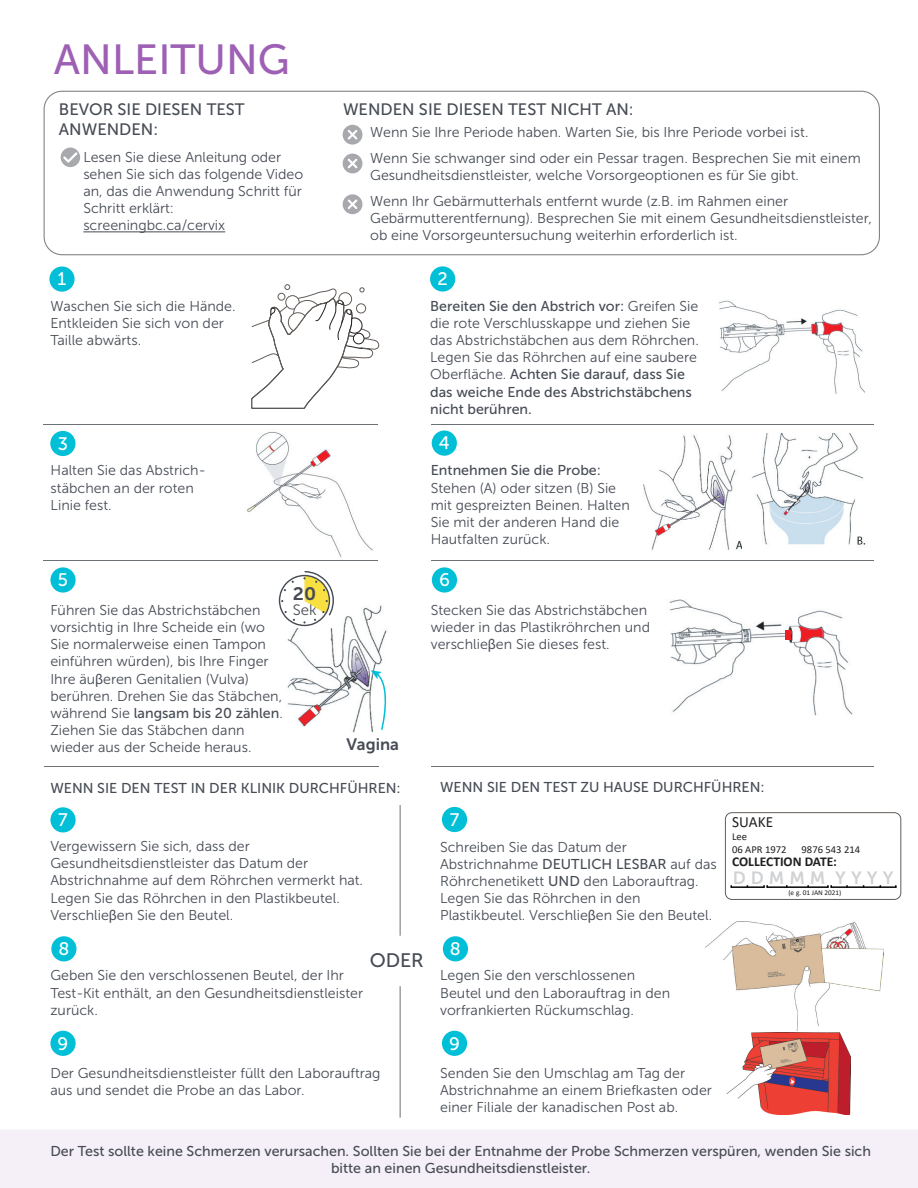
<style>
.page{position:relative;width:918px;height:1188px;background:#fff}
.page>*{position:absolute;margin:0;border:0;box-sizing:border-box;transform-origin:0 0}
.t1{font:42px "Museo Sans 500";color:#9e60b4}
.t2{font:19.5px "Museo Sans 500";color:#464b54}
.t3{font:18.15px "Museo Sans 500";color:#fff}
.t4{font:18px "Museo Sans 700";color:#464b54;scale:1.07 1}
.t5{font:17.7px "Museo Sans 700";color:#d1d2d4}
.t6{font:16.5px/19.8px "Museo Sans 500";color:#464b54}
.t7{font:16.5px "Museo Sans 700";color:#464b54}
.t8{font:15.6px "Calibri";color:#211e1e}
.t9{font:15px "Museo Sans 300";color:#464b54}
.t10{font:14.25px/17.1px "Museo Sans 300";color:#464b54}
.t11{font:14.25px/17.1px "Museo Sans 500";color:#464b54}
.t12{font:700 13.5px "Calibri";color:#211e1e}
.t13{font:10.65px/12.8px "Calibri";color:#211e1e}
.t14{font:7.2px "Calibri";color:#211e1e}
.s1{font-family:"Museo Sans 300"}
.s2{font-family:"Myriad Pro"}
.s3{font-family:"Museo Sans 500"}
</style>
<div class="page">
<img style="left:287px;top:605px;width:100px;height:127px">
<div style="left:290px;top:595px;width:49px;height:33px;background:#fff"></div>
<svg style="left:371px;top:670px;width:16px;height:61px"></svg>
<hr style="left:83px;top:232px;width:142px;height:1px;background:#464b54">
<div style="left:61px;top:148px;width:19px;height:19px;background:#a8a9ad;border-radius:50%"></div>
<svg style="left:63px;top:152px;width:15px;height:11px"></svg>
<div style="left:343px;top:125px;width:19px;height:20px;background:#a8a9ad;border-radius:50%"></div>
<svg style="left:348px;top:130px;width:9px;height:9px"></svg>
<div style="left:343px;top:154px;width:19px;height:19px;background:#a8a9ad;border-radius:50%"></div>
<svg style="left:348px;top:159px;width:9px;height:9px"></svg>
<div style="left:343px;top:194px;width:19px;height:20px;background:#a8a9ad;border-radius:50%"></div>
<svg style="left:348px;top:199px;width:9px;height:10px"></svg>
<svg style="left:251px;top:284px;width:128px;height:125px"></svg>
<img style="left:719px;top:300px;width:146px;height:94px">
<svg style="left:812px;top:325px;width:4px;height:8px"></svg>
<svg style="left:823px;top:323px;width:19px;height:11px"></svg>
<img style="left:247px;top:432px;width:126px;height:125px">
<svg style="left:311px;top:450px;width:18px;height:16px"></svg>
<img style="left:669px;top:600px;width:184px;height:115px">
<svg style="left:799px;top:627px;width:24px;height:15px"></svg>
<div style="left:786px;top:630px;width:5px;height:9px;background:#ee1d23"></div>
<hr style="left:44px;top:767px;width:334px;height:1px;background:#6c7175">
<div style="left:725px;top:812px;width:176px;height:88px;border:1px solid #635d59;border-radius:7px"></div>
<hr style="left:731px;top:886px;width:34px;height:2px;background:#050504">
<hr style="left:767px;top:886px;width:62px;height:2px;background:#050504">
<hr style="left:831px;top:886px;width:65px;height:2px;background:#050504">
<img style="left:705px;top:921px;width:178px;height:109px">
<svg style="left:822px;top:949px;width:61px;height:42px"></svg>
<svg style="left:845px;top:930px;width:6px;height:6px"></svg>
<img style="left:726px;top:1032px;width:124px;height:82px">
<img style="left:752px;top:433px;width:114px;height:112px">
<img style="left:643px;top:435px;width:99px;height:115px">
<svg style="left:656px;top:524px;width:14px;height:11px"></svg>
<svg style="left:784px;top:511px;width:4px;height:4px"></svg>
<div style="left:44px;top:91px;width:836px;height:164px;border:1px solid #808180;border-radius:18px"></div>
<div style="left:49px;top:266px;width:26px;height:26px;background:#00bfd7;border-radius:50%"></div>
<div style="left:430px;top:266px;width:25px;height:26px;background:#00bfd7;border-radius:50%"></div>
<div style="left:50px;top:431px;width:25px;height:25px;background:#00bfd7;border-radius:50%"></div>
<div style="left:432px;top:431px;width:25px;height:25px;background:#00bfd7;border-radius:50%"></div>
<div style="left:50px;top:567px;width:26px;height:26px;background:#00bfd7;border-radius:50%"></div>
<div style="left:432px;top:567px;width:25px;height:26px;background:#00bfd7;border-radius:50%"></div>
<div style="left:50px;top:807px;width:26px;height:25px;background:#00bfd7;border-radius:50%"></div>
<div style="left:442px;top:807px;width:25px;height:25px;background:#00bfd7;border-radius:50%"></div>
<div style="left:51px;top:936px;width:25px;height:25px;background:#00bfd7;border-radius:50%"></div>
<div style="left:443px;top:936px;width:25px;height:25px;background:#00bfd7;border-radius:50%"></div>
<div style="left:50px;top:1031px;width:26px;height:25px;background:#00bfd7;border-radius:50%"></div>
<div style="left:442px;top:1031px;width:25px;height:25px;background:#00bfd7;border-radius:50%"></div>
<svg style="left:279px;top:571px;width:55px;height:55px"></svg>
<hr style="left:431px;top:767px;width:442px;height:1px;background:#6c7175">
<hr style="left:43px;top:560px;width:335px;height:1px;background:#6c7175">
<hr style="left:431px;top:560px;width:442px;height:1px;background:#6c7175">
<hr style="left:431px;top:424px;width:442px;height:1px;background:#6c7175">
<hr style="left:43px;top:424px;width:335px;height:1px;background:#6c7175">
<div style="left:0;top:1130px;width:918px;height:58px;background:#f5eff7"></div>
<h1 class="t1" style="left:54px;top:36px;width:237px">ANLEITUNG</h1>
<p class="t6" style="left:59px;top:99px;width:187px">BEVOR SIE DIESEN TEST<br>ANWENDEN:</p>
<p class="t6" style="left:343px;top:99px;width:292px">WENDEN SIE DIESEN TEST NICHT AN:</p>
<p class="t10" style="left:83px;top:149px;width:222px">Lesen Sie diese Anleitung oder sehen Sie sich das folgende Video an, das die Anwendung Schritt für<br>Schritt erklärt: screeningbc.ca/cervix</p>
<p class="t10" style="left:370px;top:119px;width:492px;line-height:26.1px">Wenn Sie Ihre Periode haben. Warten Sie, bis Ihre Periode vorbei ist.<br>Wenn Sie schwanger sind oder ein Pessar tragen. Besprechen Sie mit einem</p>
<p class="t10" style="left:370px;top:162px;width:430px;line-height:26.1px">Gesundheitsdienstleister, welche Vorsorgeoptionen es für Sie gibt.<br>Wenn Ihr Gebärmutterhals entfernt wurde (z.B. im Rahmen einer</p>
<p class="t10" style="left:370px;top:210px;width:503px">Gebärmutterentfernung). Besprechen Sie mit einem Gesundheitsdienstleister, ob eine Vorsorgeuntersuchung weiterhin erforderlich ist.</p>
<p class="t3" style="left:58px;top:269px;width:10px">1</p>
<p class="t3" style="left:437px;top:269px;width:12px">2</p>
<p class="t10" style="left:50px;top:298px;width:187px">Waschen Sie sich die Hände.<br>Entkleiden Sie sich von der<br>Taille abwärts.</p>
<p class="t11" style="left:430px;top:298px;width:270px">Bereiten Sie den Abstrich vor: <span class="s1">Greifen Sie</span></p>
<p class="t10" style="left:430px;top:315px;width:270px">die rote Verschlusskappe und ziehen Sie das Abstrichstäbchen aus dem Röhrchen.<br>Legen Sie das Röhrchen auf eine saubere</p>
<p class="t11" style="left:430px;top:366px;width:263px"><span class="s1">Oberfläche.</span> Achten Sie darauf, dass Sie das weiche Ende des Abstrichstäbchens nicht berühren.</p>
<p class="t3" style="left:58px;top:434px;width:12px">3</p>
<p class="t3" style="left:439px;top:433px;width:12px">4</p>
<p class="t10" style="left:51px;top:462px;width:157px">Halten Sie das Abstrich&shy;stäbchen an der roten<br>Linie fest.</p>
<p class="t11" style="left:431px;top:462px;width:172px">Entnehmen Sie die Probe:</p>
<p class="t10" style="left:431px;top:479px;width:201px">Stehen (A) oder sitzen (B) Sie mit gespreizten Beinen. Halten<br>Sie mit der anderen Hand die<br>Hautfalten zurück.</p>
<p class="t3" style="left:58px;top:570px;width:12px">5</p>
<p class="t3" style="left:439px;top:570px;width:12px">6</p>
<p class="t4" style="left:293px;top:584px;width:23px">20</p>
<p class="t9" style="left:293px;top:601px;width:25px">Sek</p>
<p class="t10" style="left:431px;top:602px;width:221px">Stecken Sie das Abstrichstäbchen wieder in das Plastikröhrchen und verschlie<span class="s2">β</span>en Sie dieses fest.</p>
<p class="t10" style="left:50px;top:602px;width:233px">Führen Sie das Abstrichstäbchen vorsichtig in Ihre Scheide ein (wo Sie normalerweise einen Tampon einführen würden), bis Ihre Finger Ihre äu<span class="s2">β</span>eren Genitalien (Vulva) berühren. Drehen Sie das Stäbchen,</p>
<p class="t11" style="left:50px;top:704px;width:234px"><span class="s1">während Sie</span> langsam bis 20 zählen<span class="s1">.</span></p>
<p class="t10" style="left:50px;top:721px;width:203px">Ziehen Sie das Stäbchen dann wieder aus der Scheide heraus.</p>
<p class="t11" style="left:50px;top:779px;width:352px">WENN SIE DEN TEST IN DER KLINIK DURCHFÜHREN:</p>
<p class="t11" style="left:440px;top:779px;width:326px">WENN SIE DEN TEST ZU HAUSE DURCHFÜHREN:</p>
<p class="t7" style="left:347px;top:735px;width:54px">Vagina</p>
<p class="t3" style="left:58px;top:810px;width:11px">7</p>
<p class="t3" style="left:450px;top:810px;width:11px">7</p>
<p class="t10" style="left:50px;top:838px;width:314px">Vergewissern Sie sich, dass der Gesundheitsdienstleister das Datum der Abstrichnahme auf dem Röhrchen vermerkt hat.<br>Legen Sie das Röhrchen in den Plastikbeutel.<br>Verschlie<span class="s2">β</span>en Sie den Beutel.</p>
<p class="t10" style="left:440px;top:838px;width:278px">Schreiben Sie das Datum der Abstrichnahme <span class="s3">DEUTLICH LESBAR</span> auf das Röhrchenetikett <span class="s3">UND</span> den Laborauftrag.<br>Legen Sie das Röhrchen in den Plastikbeutel. Verschlie<span class="s2">β</span>en Sie den Beutel.</p>
<p class="t3" style="left:58px;top:939px;width:12px">8</p>
<p class="t3" style="left:450px;top:939px;width:12px">8</p>
<h2 class="t2" style="left:370px;top:950px;width:56px">ODER</h2>
<p class="t10" style="left:50px;top:967px;width:314px">Geben Sie den verschlossenen Beutel, der Ihr<br>Test-Kit enthält, an den Gesundheitsdienstleister zurück.</p>
<p class="t10" style="left:440px;top:967px;width:231px">Legen Sie den verschlossenen<br>Beutel und den Laborauftrag in den vorfrankierten Rückumschlag.</p>
<p class="t3" style="left:58px;top:1033px;width:12px">9</p>
<p class="t3" style="left:449px;top:1033px;width:12px">9</p>
<p class="t10" style="left:50px;top:1064px;width:332px">Der Gesundheitsdienstleister füllt den Laborauftrag aus und sendet die Probe an das Labor.</p>
<p class="t10" style="left:440px;top:1064px;width:273px">Senden Sie den Umschlag am Tag der<br>Abstrichnahme an einem Briefkasten oder einer Filiale der kanadischen Post ab.</p>
<p class="t8" style="left:732px;top:811px;width:43px">SUAKE</p>
<p class="t13" style="left:732px;top:830px;width:56px">Lee<br>06 APR 1972</p>
<p class="t13" style="left:802px;top:843px;width:60px">9876 543 214</p>
<p class="t12" style="left:732px;top:852px;width:106px">COLLECTION DATE:</p>
<p class="t14" style="left:788px;top:887px;width:55px">(e g. 01 JAN 2021)</p>
<p class="t5" style="left:733px;top:868px;width:162px">D D M M M Y Y Y Y</p>
<p class="t11" style="left:50px;top:1142px;width:822px;text-align:center">Der Test sollte keine Schmerzen verursachen. Sollten Sie bei der Entnahme der Probe Schmerzen verspüren, wenden Sie sich bitte an einen Gesundheitsdienstleister.</p>
</div>
